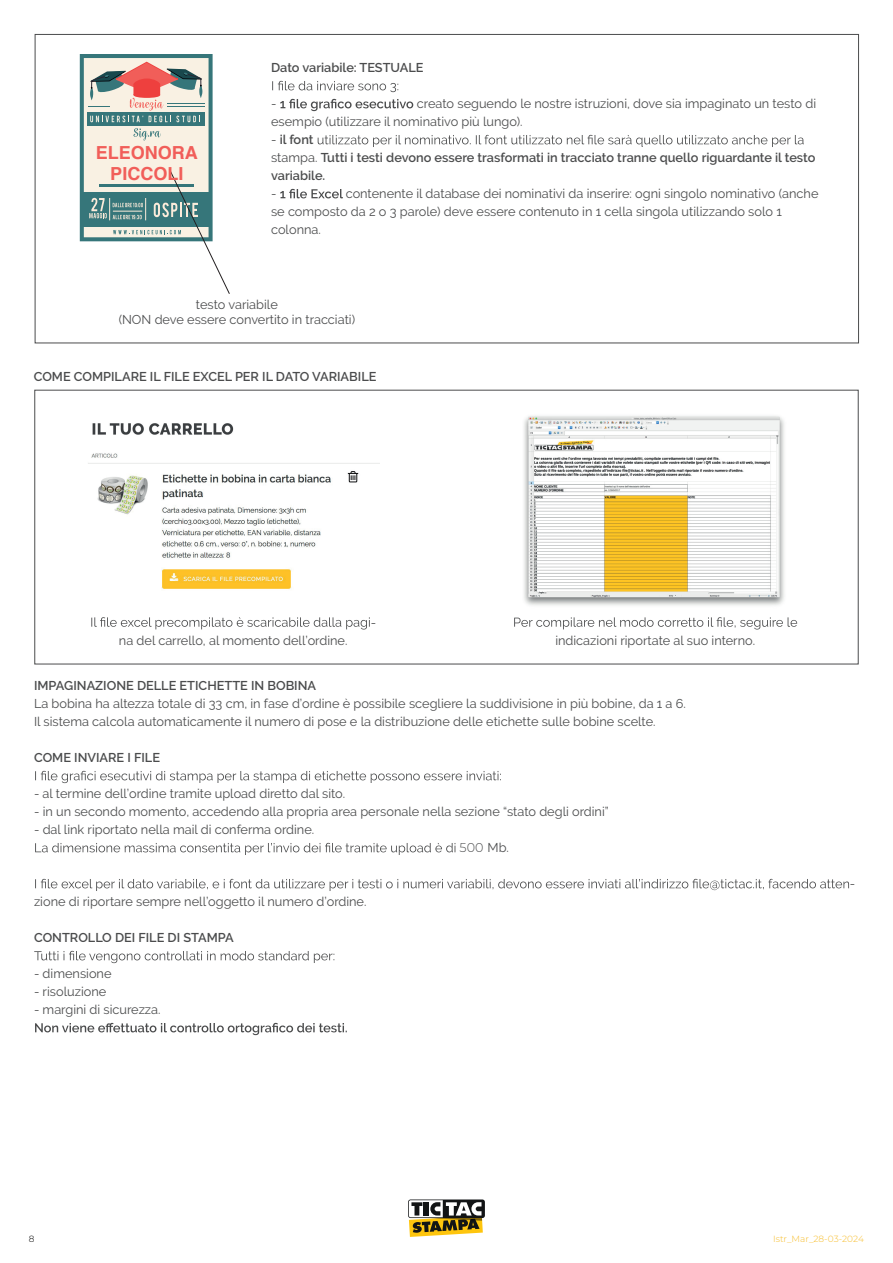
<style>
.page{position:relative;width:893px;height:1263px;background:#fff}
.page>*{position:absolute;margin:0;border:0;box-sizing:border-box;transform-origin:0 0}
.t1{font:700 18px/21.3px "Helvetica";color:#f15e59;text-align:center}
.t2{font:12.75px/18px "Raleway";color:#4b4c4d}
.t3{font:600 12.75px/18px "Raleway";color:#4b4c4d}
.t4{font:300 12.75px "Montserrat";color:#4b4c4d}
.t5{font:300 9px "Montserrat";color:#f7bc28}
.t6{font:300 9px "Montserrat";color:#000001}
.s1{font-weight:400}
.s2{font-family:"Raleway";font-weight:400}
</style>
<div class="page">
<svg style="left:272px;top:81px;width:126px;height:11px"></svg>
<svg style="left:280px;top:99px;width:133px;height:12px"></svg>
<svg style="left:318px;top:135px;width:486px;height:12px"></svg>
<svg style="left:280px;top:189px;width:63px;height:9px"></svg>
<svg style="left:80px;top:54px;width:150px;height:240px"></svg>
<svg style="left:35px;top:771px;width:466px;height:12px"></svg>
<svg style="left:35px;top:843px;width:420px;height:12px"></svg>
<svg style="left:35px;top:879px;width:814px;height:12px"></svg>
<svg style="left:34px;top:951px;width:300px;height:12px"></svg>
<svg style="left:35px;top:1023px;width:312px;height:12px"></svg>
<svg style="left:91px;top:617px;width:279px;height:12px"></svg>
<svg style="left:514px;top:617px;width:283px;height:12px"></svg>
<img style="left:88px;top:423px;width:291px;height:166px">
<img style="left:524px;top:415px;width:260px;height:191px">
<svg style="left:408px;top:1199px;width:77px;height:38px"></svg>
<h1 class="t1" style="left:96px;top:144px;width:104px">ELEONORA<br>PICCOLI</h1>
<p class="t3" style="left:271px;top:59px;width:154px">Dato variabile: TESTUALE</p>
<p class="t2" style="left:271px;top:95px;width:7px">-</p>
<p class="t2" style="left:271px;top:95px;width:546px;text-indent:146px">creato seguendo le nostre istruzioni, dove sia impaginato un testo di esempio (utilizzare il nominativo più lungo).</p>
<p class="t3" style="left:271px;top:131px;width:546px"><span class="s1">-</span> il font<br><span class="s1">stampa.</span> Tutti i testi devono essere trasformati in tracciato tranne quello riguardante il testo variabile.</p>
<p class="t2" style="left:271px;top:185px;width:7px">-</p>
<p class="t2" style="left:271px;top:185px;width:549px;text-indent:75px">contenente il database dei nominativi da inserire: ogni singolo nominativo (anche se composto da 2 o 3 parole) deve essere contenuto in 1 cella singola utilizzando solo 1 colonna.</p>
<p class="t2" style="left:119px;top:297px;width:238px;line-height:15.3px;text-align:center">testo variabile<br>(NON deve essere convertito in tracciati)</p>
<p class="t3" style="left:34px;top:367px;width:344px">COME COMPILARE IL FILE EXCEL PER IL DATO VARIABILE</p>
<p class="t2" style="left:371px;top:613px;width:7px">-</p>
<p class="t2" style="left:119px;top:631px;width:230px">na del carrello, al momento dell’ordine.</p>
<p class="t2" style="left:555px;top:631px;width:201px">indicazioni riportate al suo interno.</p>
<p class="t3" style="left:34px;top:677px;width:284px">IMPAGINAZIONE DELLE ETICHETTE IN BOBINA</p>
<p class="t2" style="left:34px;top:695px;width:653px">La bobina ha altezza totale di 33 cm, in fase d’ordine è possibile scegliere la suddivisione in più bobine, da 1 a 6.<br>Il sistema calcola automaticamente il numero di pose e la distribuzione delle etichette sulle bobine scelte.</p>
<p class="t3" style="left:34px;top:749px;width:128px">COME INVIARE I FILE</p>
<p class="t2" style="left:34px;top:785px;width:313px">- al termine dell’ordine tramite upload diretto dal sito.</p>
<p class="t2" style="left:34px;top:803px;width:576px">- in un secondo momento, accedendo alla propria area personale nella sezione “stato degli ordini”</p>
<p class="t2" style="left:34px;top:821px;width:282px">- dal link riportato nella mail di conferma ordine.</p>
<p class="t4" style="left:460px;top:839px;width:51px">500 <span class="s2">Mb.</span></p>
<p class="t2" style="left:34px;top:893px;width:334px">zione di riportare sempre nell’oggetto il numero d’ordine.</p>
<p class="t3" style="left:34px;top:929px;width:201px">CONTROLLO DEI FILE DI STAMPA</p>
<p class="t2" style="left:34px;top:965px;width:79px">- dimensione</p>
<p class="t2" style="left:34px;top:983px;width:74px">- risoluzione</p>
<p class="t2" style="left:34px;top:1001px;width:128px">- margini di sicurezza.</p>
<p class="t6" style="left:29px;top:1232px;width:7px">8</p>
<p class="t2" style="left:850px;top:875px;width:7px">-</p>
<p class="t5" style="left:773px;top:1232px;width:92px">Istr_Mar_28-03-2024</p>
</div>
